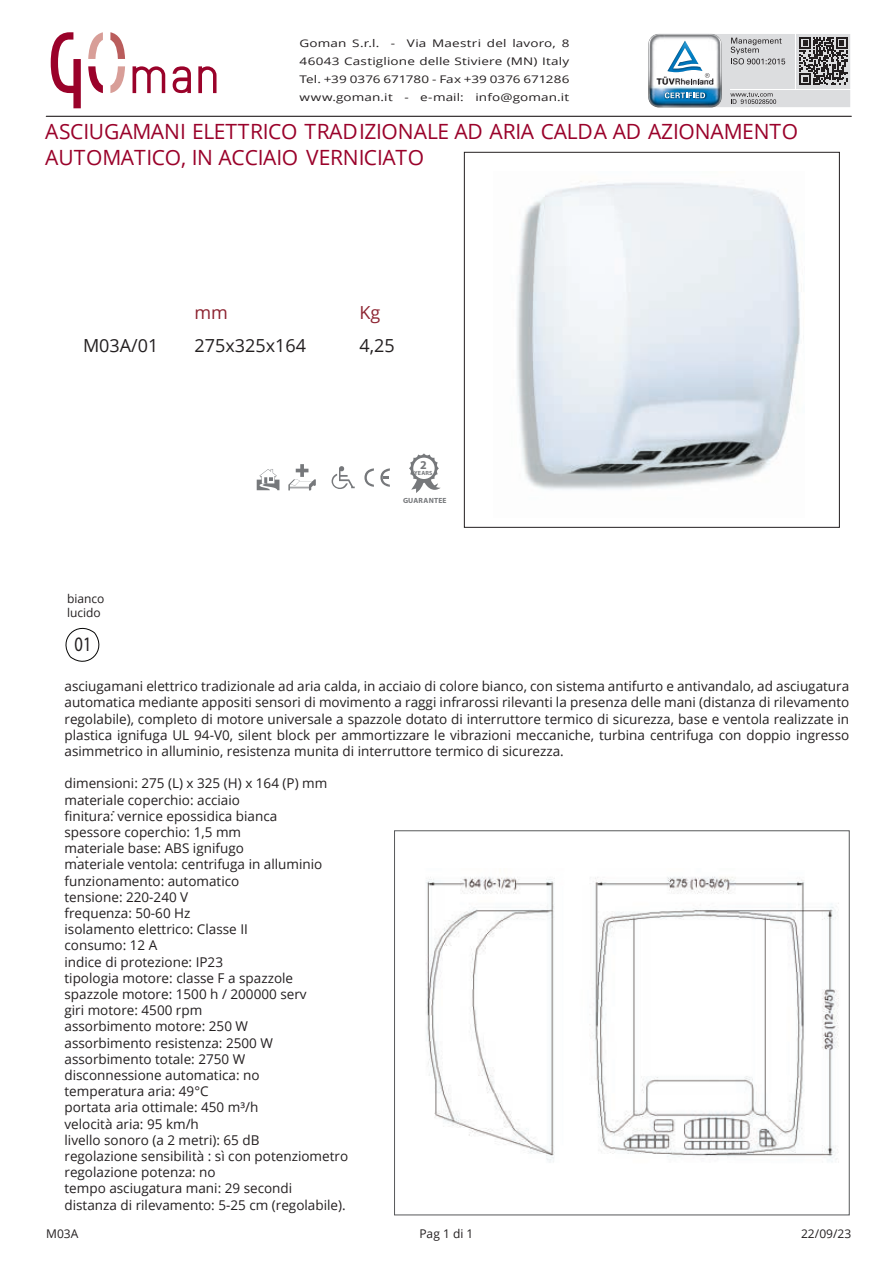
<style>
.page{position:relative;width:893px;height:1263px;background:#fff}
.page>*{position:absolute;margin:0;border:0;box-sizing:border-box;transform-origin:0 0}
.t1{font:21px/25.2px "Open Sans";letter-spacing:-.005em;color:#9a022a}
.t2{font:20.7px "Myriad Pro";color:#231f20;scale:.8 1}
.t3{font:18px "Open Sans";color:#231f20}
.t4{font:18px "Open Sans";color:#8d2431}
.t5{font:13.5px/16.2px "Open Sans";color:#231f20;text-align:justify}
.t6{font:12px/14.4px "Open Sans";color:#231f20}
.t7{font:700 12px "Myriad Pro";color:#76787b}
.t8{font:10.5px/18px "Open Sans";letter-spacing:.01em;color:#231f20;text-align:justify;scale:1.29 1}
.t9{font:700 7.5px "Myriad Pro";letter-spacing:.025em;color:#76787b}
.t10{font:700 6px "Myriad Pro";letter-spacing:.04em;color:#76787b}
</style>
<div class="page">
<img style="left:426px;top:869px;width:424px;height:298px">
<hr style="left:46px;top:116px;width:805px;height:1px;background:#231f20">
<svg style="left:648px;top:33px;width:202px;height:75px"></svg>
<svg style="left:364px;top:468px;width:10px;height:19px"></svg>
<svg style="left:380px;top:468px;width:10px;height:19px"></svg>
<svg style="left:332px;top:466px;width:23px;height:23px"></svg>
<svg style="left:257px;top:469px;width:22px;height:21px"></svg>
<svg style="left:288px;top:464px;width:28px;height:26px"></svg>
<svg style="left:65px;top:627px;width:35px;height:35px"></svg>
<div style="left:464px;top:152px;width:376px;height:375px;border:1px solid #231f20"></div>
<svg style="left:409px;top:453px;width:32px;height:40px"></svg>
<svg style="left:88px;top:66px;width:15px;height:27px"></svg>
<svg style="left:198px;top:66px;width:19px;height:27px"></svg>
<svg style="left:133px;top:66px;width:32px;height:27px"></svg>
<svg style="left:173px;top:66px;width:18px;height:27px"></svg>
<svg style="left:88px;top:32px;width:15px;height:27px"></svg>
<svg style="left:110px;top:32px;width:15px;height:27px"></svg>
<svg style="left:110px;top:66px;width:15px;height:27px"></svg>
<svg style="left:51px;top:32px;width:30px;height:76px"></svg>
<img style="left:516px;top:181px;width:284px;height:309px">
<p class="t8" style="left:299px;top:34px;width:211px">Goman S.r.l. - Via Maestri del lavoro, 8<br>46043 Castiglione delle Stiviere (MN) Italy Tel. +39 0376 671780 - Fax +39 0376 671286 www.goman.it - e-mail: info@goman.it</p>
<h1 class="t1" style="left:45px;top:119px;width:755px">ASCIUGAMANI ELETTRICO TRADIZIONALE AD ARIA CALDA AD AZIONAMENTO<br>AUTOMATICO, IN ACCIAIO VERNICIATO</h1>
<h3 class="t3" style="left:83px;top:333px;width:77px">M03A/01</h3>
<h3 class="t4" style="left:194px;top:300px;width:35px">mm</h3>
<h3 class="t3" style="left:194px;top:333px;width:113px">275x325x164</h3>
<p class="t6" style="left:67px;top:591px;width:39px">bianco lucido</p>
<h2 class="t2" style="left:75px;top:632px;width:23px">01</h2>
<h3 class="t4" style="left:359px;top:300px;width:22px">Kg</h3>
<h3 class="t3" style="left:359px;top:333px;width:37px">4,25</h3>
<p class="t7" style="left:420px;top:457px;width:8px">2</p>
<p class="t10" style="left:414px;top:469px;width:20px">YEARS</p>
<p class="t9" style="left:403px;top:496px;width:45px">GUARANTEE</p>
<p class="t5" style="left:64px;top:678px;width:786px">asciugamani elettrico tradizionale ad aria calda, in acciaio di colore bianco, con sistema antifurto e antivandalo, ad asciugatura automatica mediante appositi sensori di movimento a raggi infrarossi rilevanti la presenza delle mani (distanza di rilevamento regolabile), completo di motore universale a spazzole dotato di interruttore termico di sicurezza, base e ventola realizzate in plastica ignifuga UL 94-V0, silent block per ammortizzare le vibrazioni meccaniche, turbina centrifuga con doppio ingresso asimmetrico in alluminio, resistenza munita di interruttore termico di sicurezza.</p>
<p class="t5" style="left:64px;top:775px;width:285px;text-align:left">dimensioni: 275 (L) x 325 (H) x 164 (P) mm materiale coperchio: acciaio<br>finitura: vernice epossidica bianca<br>spessore coperchio: 1,5 mm<br>materiale base: ABS ignifugo<br>materiale ventola: centrifuga in alluminio funzionamento: automatico<br>tensione: 220-240 V<br>frequenza: 50-60 Hz<br>isolamento elettrico: Classe II<br>consumo: 12 A<br>indice di protezione: IP23<br>tipologia motore: classe F a spazzole spazzole motore: 1500 h / 200000 serv<br>giri motore: 4500 rpm<br>assorbimento motore: 250 W<br>assorbimento resistenza: 2500 W assorbimento totale: 2750 W<br>disconnessione automatica: no<br>temperatura aria: 49°C<br>portata aria ottimale: 450 m³/h<br>velocità aria: 95 km/h<br>livello sonoro (a 2 metri): 65 dB<br>regolazione sensibilità : sì con potenziometro regolazione potenza: no<br>tempo asciugatura mani: 29 secondi distanza di rilevamento: 5-25 cm (regolabile).</p>
<p class="t6" style="left:46px;top:1226px;width:34px">M03A</p>
<p class="t6" style="left:419px;top:1226px;width:56px">Pag 1 di 1</p>
<p class="t6" style="left:801px;top:1226px;width:52px">22/09/23</p>
</div>
